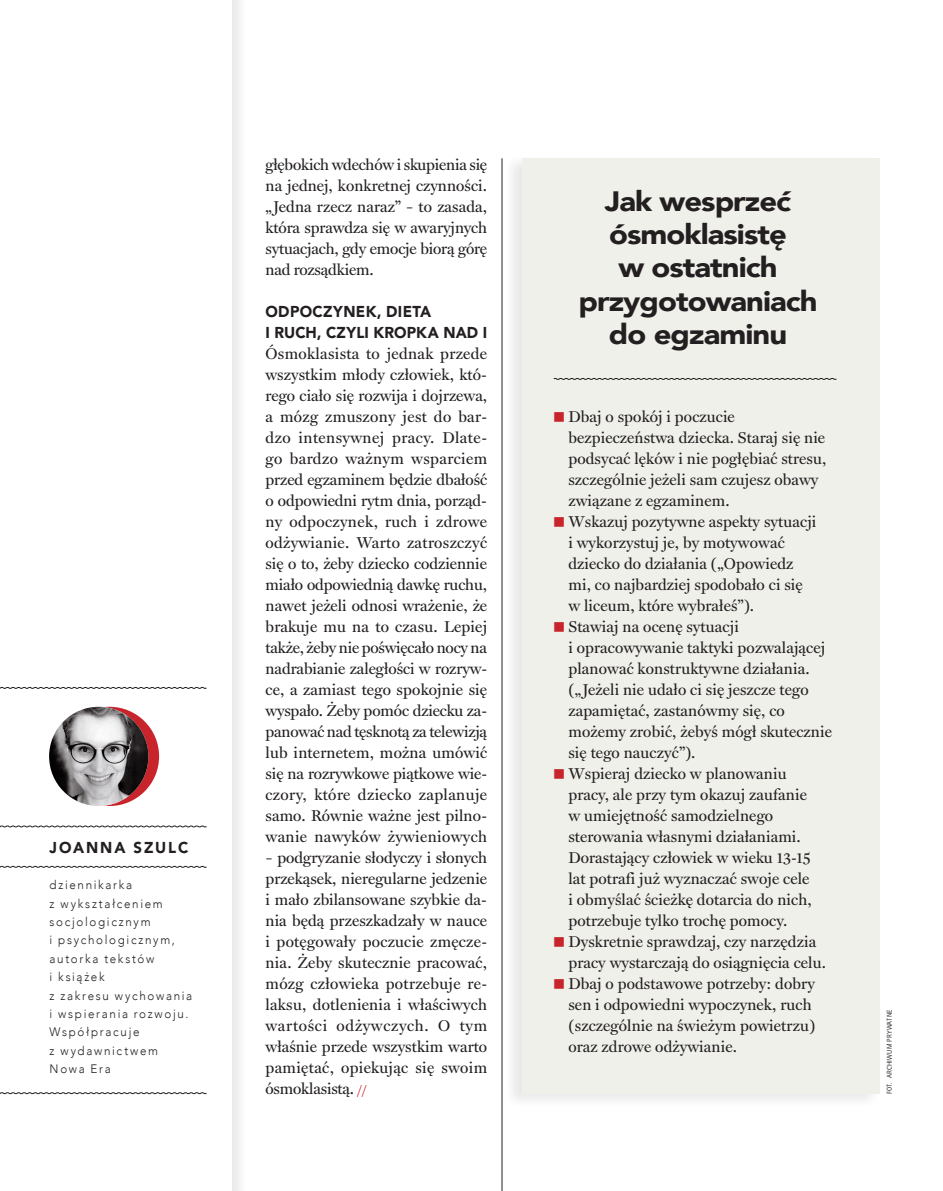
<style>
.page{position:relative;width:943px;height:1191px;background:#fff}
.page>*{position:absolute;margin:0;border:0;box-sizing:border-box;transform-origin:0 0}
.t1{font:900 28px/33.2px "Avenir";letter-spacing:-.03em;color:#231f20;text-align:center;scale:1.11 1}
.t2{font:15.75px/21px "Vincent Pl Text";letter-spacing:.01em;color:#231f20;text-align:justify}
.t3{font:900 15.75px/21px "Avenir";letter-spacing:.02em;color:#231f20;scale:.95 1}
.t4{font:900 15.75px "Avenir";letter-spacing:.13em;color:#231f20;scale:.95 1}
.t5{font:300 12.25px/18.4px "Avenir";letter-spacing:.145em;color:#231f20;scale:.95 1}
.t6{font:7px "Rotis II Sans Pro";letter-spacing:.025em;color:#231f20}
.s1{font-size:12.25px;color:#c8242b}
.s2{color:#c8242b}
</style>
<div class="page">
<div style="left:504px;top:154px;width:377px;height:955px;background:#f5f5f5"></div>
<div style="left:522px;top:158px;width:358px;height:936px;background:#f0f0eb"></div>
<svg style="left:553px;top:378px;width:284px;height:2px"></svg>
<hr style="left:501px;top:158px;width:1px;height:1033px;background:#231f20">
<div style="left:0;top:0;width:248px;height:1191px;background:#f8f8f8"></div>
<div style="left:0;top:0;width:231px;height:1191px;background:#fff"></div>
<div style="left:60px;top:707px;width:99px;height:99px;background:#c8242b;border-radius:50%"></div>
<img style="left:49px;top:707px;width:99px;height:99px;border-radius:50px">
<svg style="left:0;top:825px;width:207px;height:2px"></svg>
<svg style="left:0;top:865px;width:207px;height:3px"></svg>
<svg style="left:0;top:687px;width:207px;height:2px"></svg>
<svg style="left:0;top:1092px;width:207px;height:2px"></svg>
<p class="t4" style="left:50px;top:833px;width:147px">JOANNA SZULC</p>
<p class="t5" style="left:50px;top:876px;width:152px">dziennikarka<br>z wykształceniem socjologicznym<br>i psychologicznym, autorka tekstów<br>i książek<br>z zakresu wychowania i wspierania rozwoju.<br>Współpracuje<br>z wydawnictwem<br>Nowa Era</p>
<p class="t2" style="left:265px;top:154px;width:223px">głębokich wdechów i skupienia się na jednej, konkretnej czynności. „Jedna rzecz naraz” – to zasada, która sprawdza się w awaryjnych sytuacjach, gdy emocje biorą górę nad rozsądkiem.</p>
<p class="t3" style="left:265px;top:300px;width:235px">ODPOCZYNEK, DIETA<br>I RUCH, CZYLI KROPKA NAD I</p>
<p class="t2" style="left:265px;top:343px;width:223px">Ósmoklasista to jednak przede wszystkim młody człowiek, któ&shy;rego ciało się rozwija i dojrzewa, a mózg zmuszony jest do bar&shy;dzo intensywnej pracy. Dlate&shy;go bardzo ważnym wsparciem przed egzaminem będzie dbałość o odpowiedni rytm dnia, porząd&shy;ny odpoczynek, ruch i zdrowe odżywianie. Warto zatroszczyć się o to, żeby dziecko codziennie miało odpowiednią dawkę ruchu, nawet jeżeli odnosi wrażenie, że brakuje mu na to czasu. Lepiej także, żeby nie poświęcało nocy na nadrabianie zaległości w rozryw&shy;ce, a zamiast tego spokojnie się wyspało. Żeby pomóc dziecku za&shy;panować nad tęsknotą za telewizją lub internetem, można umówić się na rozrywkowe piątkowe wie&shy;czory, które dziecko zaplanuje samo. Równie ważne jest pilno&shy;wanie nawyków żywieniowych</p>
<p class="t2" style="left:265px;top:847px;width:223px">– podgryzanie słodyczy i słonych przekąsek, nieregularne jedzenie i mało zbilansowane szybkie da&shy;nia będą przeszkadzały w nauce i potęgowały poczucie zmęcze&shy;nia. Żeby skutecznie pracować, mózg człowieka potrzebuje re&shy;laksu, dotlenienia i właściwych wartości odżywczych. O tym właśnie przede wszystkim warto pamiętać, opiekując się swoim ósmoklasistą. <span class="s1">//</span></p>
<h1 class="t1" style="left:578px;top:184px;width:217px">Jak wesprzeć ósmoklasistę<br>w ostatnich przygotowaniach do egzaminu</h1>
<p class="t2" style="left:554px;top:406px;width:182px"><span class="s2">^</span> Dbaj o spokój i poczucie</p>
<p class="t2" style="left:568px;top:427px;width:258px">bezpieczeństwa dziecka. Staraj się nie</p>
<p class="t2" style="left:568px;top:448px;width:259px">podsycać lęków i nie pogłębiać stresu,</p>
<p class="t2" style="left:568px;top:469px;width:251px">szczególnie jeżeli sam czujesz obawy</p>
<p class="t2" style="left:568px;top:490px;width:163px">związane z egzaminem.</p>
<p class="t2" style="left:554px;top:511px;width:264px"><span class="s2">^</span> Wskazuj pozytywne aspekty sytuacji</p>
<p class="t2" style="left:568px;top:532px;width:218px">i wykorzystuj je, by motywować</p>
<p class="t2" style="left:568px;top:553px;width:226px">dziecko do działania („Opowiedz</p>
<p class="t2" style="left:568px;top:574px;width:236px">mi, co najbardziej spodobało ci się</p>
<p class="t2" style="left:568px;top:595px;width:187px">w liceum, które wybrałeś”).</p>
<p class="t2" style="left:554px;top:616px;width:186px"><span class="s2">^</span> Stawiaj na ocenę sytuacji</p>
<p class="t2" style="left:568px;top:637px;width:258px">i opracowywanie taktyki pozwalającej</p>
<p class="t2" style="left:568px;top:658px;width:243px">planować konstruktywne działania.</p>
<p class="t2" style="left:568px;top:679px;width:242px">(„Jeżeli nie udało ci się jeszcze tego</p>
<p class="t2" style="left:568px;top:700px;width:218px">zapamiętać, zastanówmy się, co</p>
<p class="t2" style="left:568px;top:721px;width:265px">możemy zrobić, żebyś mógł skutecznie</p>
<p class="t2" style="left:568px;top:742px;width:128px">się tego nauczyć”).</p>
<p class="t2" style="left:554px;top:763px;width:234px"><span class="s2">^</span> Wspieraj dziecko w planowaniu</p>
<p class="t2" style="left:568px;top:784px;width:240px">pracy, ale przy tym okazuj zaufanie</p>
<p class="t2" style="left:568px;top:805px;width:206px">w umiejętność samodzielnego</p>
<p class="t2" style="left:568px;top:826px;width:234px">sterowania własnymi działaniami.</p>
<p class="t2" style="left:568px;top:847px;width:244px">Dorastający człowiek w wieku 13-15</p>
<p class="t2" style="left:568px;top:868px;width:242px">lat potrafi już wyznaczać swoje cele</p>
<p class="t2" style="left:568px;top:889px;width:245px">i obmyślać ścieżkę dotarcia do nich,</p>
<p class="t2" style="left:568px;top:910px;width:220px">potrzebuje tylko trochę pomocy.</p>
<p class="t2" style="left:554px;top:931px;width:264px"><span class="s2">^</span> Dyskretnie sprawdzaj, czy narzędzia</p>
<p class="t2" style="left:568px;top:952px;width:259px">pracy wystarczają do osiągnięcia celu.</p>
<p class="t2" style="left:554px;top:973px;width:263px"><span class="s2">^</span> Dbaj o podstawowe potrzeby: dobry</p>
<p class="t2" style="left:568px;top:994px;width:245px">sen i odpowiedni wypoczynek, ruch</p>
<p class="t2" style="left:568px;top:1015px;width:248px">(szczególnie na świeżym powietrzu)</p>
<p class="t2" style="left:568px;top:1036px;width:170px">oraz zdrowe odżywianie.</p>
<p class="t6" style="left:885px;top:1094px;width:86px;rotate:-90deg">FOT. ARCHIWUM PRYWATNE</p>
</div>
